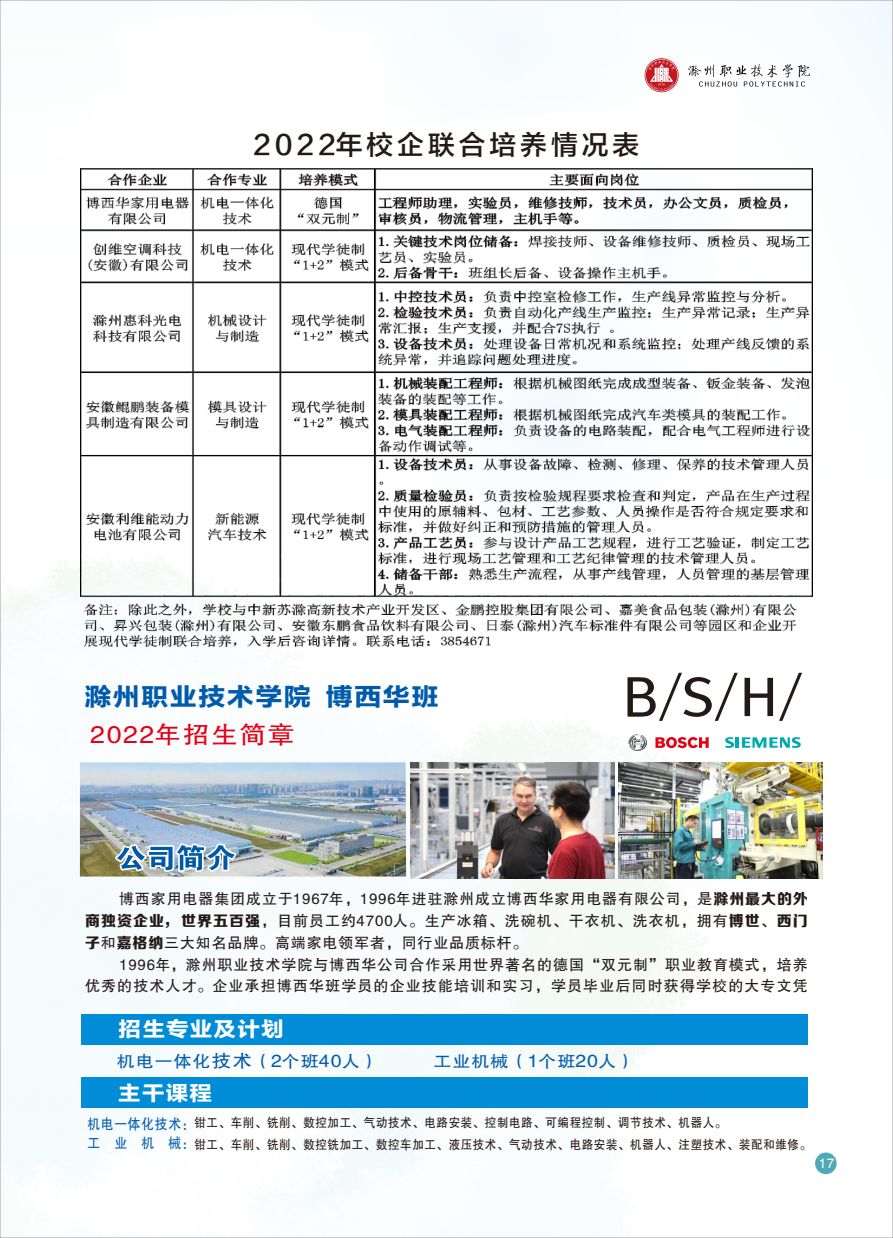
<style>
.page{position:relative;width:893px;height:1238px;background:#fff}
.page>*{position:absolute;margin:0;border:0;box-sizing:border-box;transform-origin:0 0}
.t1{font:26.7px "FZLTZHJW GB1 0";letter-spacing:.15em;color:#231916}
.t2{font:24.45px "FZLTDHJW GB1 0";letter-spacing:.055em;color:#005bac;scale:1.11 1}
.t3{font:24.3px "FZHTJW GB1 0";letter-spacing:.055em;color:#e60013;scale:1.11 1}
.t4{font:20.4px "FZLTDHK GBK1 0";letter-spacing:.055em;color:#fff;scale:1.11 1}
.t5{font:20.4px "FZLTDHJW GB1 0";color:#fff;scale:1.11 1}
.t6{font:16.2px "FZHTJW GB1 0";letter-spacing:.055em;color:#005bac;scale:1.11 1}
.t7{font:15px/22px "FZHTJW GB1 0";letter-spacing:.065em;color:#231916;text-align:justify}
.t8{font:14.4px/19px "FZHTJW GB1 0";letter-spacing:.055em;color:#005bac;scale:.89 1}
.t9{font:13.5px "FZHTJW GB1 0";color:#fff}
.t10{font:12.75px/22.2px "FZHTJW GB1 0";letter-spacing:.055em;color:#231916;scale:.9 1}
.s1{font-family:"FZZDHJW GB1 0"}
.s2{font-size:17.55px}
</style>
<div class="page">
<img style="left:2px;top:2px;width:889px;height:1208px">
<svg style="left:644px;top:58px;width:35px;height:34px"></svg>
<svg style="left:688px;top:64px;width:122px;height:22px"></svg>
<div style="left:815px;top:1152px;width:22px;height:22px;background:#50a9b6;border-radius:50%"></div>
<img style="left:80px;top:762px;width:326px;height:114px">
<svg style="left:725px;top:737px;width:76px;height:11px"></svg>
<svg style="left:628px;top:733px;width:19px;height:18px"></svg>
<svg style="left:655px;top:737px;width:54px;height:11px"></svg>
<svg style="left:627px;top:672px;width:111px;height:48px"></svg>
<svg style="left:744px;top:677px;width:29px;height:39px"></svg>
<svg style="left:779px;top:672px;width:23px;height:48px"></svg>
<svg style="left:112px;top:841px;width:129px;height:33px"></svg>
<img style="left:410px;top:762px;width:204px;height:116px">
<img style="left:618px;top:762px;width:205px;height:116px">
<div style="left:82px;top:1013px;width:726px;height:30px;background:#008cd6"></div>
<div style="left:82px;top:1077px;width:726px;height:30px;background:#008cd6"></div>
<img style="left:81px;top:169px;width:731px;height:477px">
<h1 class="t1" style="left:254px;top:130px;width:387px">2022年校企联合培养情况表</h1>
<h2 class="t2" style="left:84px;top:682px;width:320px">滁州职业技术学院 博西华班</h2>
<h3 class="t3" style="left:90px;top:721px;width:185px">2022年招生简章</h3>
<p class="t7" style="left:85px;top:888px;width:724px;text-indent:34px">博西家用电器集团成立于1967年，1996年进驻滁州成立博西华家用电器有限公司，是<span class="s1">滁州最大的外商独资企业，世界五百强</span>，目前员工约4700人。生产冰箱、洗碗机、干衣机、洗衣机，拥有<span class="s1">博世</span>、<span class="s1">西门子</span>和<span class="s1">嘉格纳</span>三大知名品牌。高端家电领军者，同行业品质标杆。</p>
<p class="t7" style="left:85px;top:955px;width:724px;line-height:21px;text-align:right">1996年，滁州职业技术学院与博西华公司合作采用世界著名的德国“双元制”职业教育模式，培养<br>优秀的技术人才。企业承担博西华班学员的企业技能培训和实习，学员毕业后同时获得学校的大专文凭</p>
<h3 class="t4" style="left:119px;top:1018px;width:150px">招生专业及计划</h3>
<p class="t6" style="left:117px;top:1052px;width:237px">机电一体化<span class="s2">技术</span>（<span class="s2">2</span>个班<span class="s2">40</span>人）</p>
<p class="t6" style="left:433px;top:1052px;width:183px">工业机械（<span class="s2">1</span>个班<span class="s2">20</span>人）</p>
<h3 class="t5" style="left:118px;top:1081px;width:86px">主干课程</h3>
<p class="t8" style="left:87px;top:1115px;width:122px">机电一体化技术：工 业 机 械：</p>
<p class="t10" style="left:194px;top:1111px;width:687px">钳工、车削、铣削、数控加工、气动技术、电路安装、控制电路、可编程控制、调节技术、机器人。<br>钳工、车削、铣削、数控铣加工、数控车加工、液压技术、气动技术、电路安装、机器人、注塑技术、装配和维修。</p>
<p class="t9" style="left:819px;top:1155px;width:17px">17</p>
</div>
